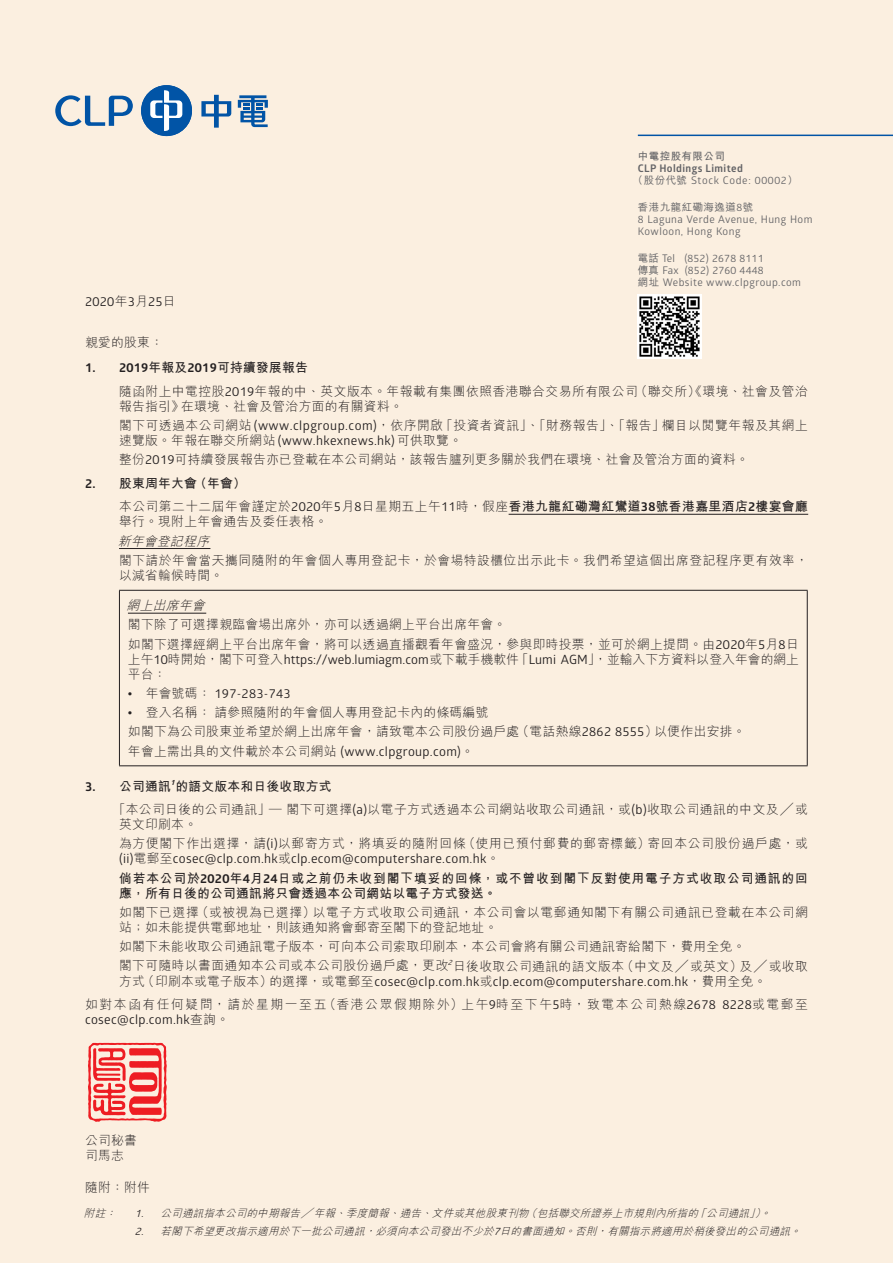
<style>
.page{position:relative;width:893px;height:1263px;background:#fbefe0}
.page>*{position:absolute;margin:0;border:0;box-sizing:border-box;transform-origin:0 0}
.t1{font:300 12.75px/15px "M Hei HK";letter-spacing:.035em;color:#231f20}
.t2{font:12.75px "Glober";letter-spacing:.025em;color:#231f20}
.t3{font:700 12.75px/15px "M Hei HK";letter-spacing:.07em;color:#231f20}
.t4{font:300 12.75px/15px "M Hei HK";letter-spacing:.005em;color:#231f20}
.t5{font:700 12.75px/23.5px "M Hei HK";letter-spacing:.02em;color:#231f20}
.t6{font:300 12.75px/19.2px "M Hei HK";letter-spacing:.055em;color:#231f20}
.t7{font:300 12.75px "M Hei HK";letter-spacing:.125em;color:#231f20}
.t8{font:700 12.75px "Glober";letter-spacing:.02em;color:#231f20}
.t9{font:italic 300 12.75px "M Hei HK";color:#231f20}
.t10{font:italic 300 10.5px "M Hei HK";color:#231f20}
.t11{font:10.5px/12px "Glober";letter-spacing:.025em;color:#636366}
.t12{font:10.5px/12px "Glober";letter-spacing:.045em;color:#636366}
.t13{font:700 10.5px/12px "Glober";letter-spacing:.035em;color:#636366}
.t14{font:500 10.5px "M Hei HK";letter-spacing:.045em;color:#636366}
.t15{font:700 10.5px "M Hei HK";letter-spacing:.04em;color:#636366}
.s1{font-family:"M Hei HK";font-weight:500}
.s2{font-weight:400}
.s3{font-family:"Glober";font-weight:400}
.s4{font-family:"M Hei HK";font-weight:300}
.s5{font-family:"M Hei HK"}
.s6{font-family:"Glober"}
.s7{font-weight:300}
.s8{font-family:"Times New Roman"}
.s9{font-family:"Times New Roman";font-weight:400}
.s10{font-family:"Glober";font-weight:700}
.s11{font-weight:700}
</style>
<div class="page">
<hr style="left:509px;top:514px;width:299px;height:1px;background:#231f20">
<hr style="left:119px;top:548px;width:91px;height:1px;background:#231f20">
<hr style="left:119px;top:590px;width:689px;height:1px;background:#231f20">
<hr style="left:119px;top:591px;width:1px;height:174px;background:#231f20">
<hr style="left:807px;top:591px;width:1px;height:174px;background:#231f20">
<hr style="left:119px;top:765px;width:689px;height:1px;background:#231f20">
<hr style="left:128px;top:613px;width:78px;height:1px;background:#231f20">
<img style="left:85px;top:1040px;width:85px;height:85px">
<hr style="left:638px;top:135px;width:255px;height:1px;background:#0154a6">
<svg style="left:238px;top:95px;width:30px;height:32px"></svg>
<div style="left:141px;top:85px;width:51px;height:51px;background:#0154a6;border-radius:50%"></div>
<svg style="left:150px;top:90px;width:32px;height:41px"></svg>
<svg style="left:201px;top:95px;width:30px;height:33px"></svg>
<svg style="left:55px;top:95px;width:78px;height:31px;background:#a6bacc"></svg>
<img style="left:638px;top:295px;width:64px;height:63px">
<p class="t15" style="left:638px;top:149px;width:89px">中電控股有限公司</p>
<p class="t13" style="left:633px;top:162px;width:167px;text-indent:5px">CLP Holdings Limited<br><span class="s1">（股份代號</span> <span class="s2">Stock Code: 00002</span><span class="s1">）</span></p>
<p class="t14" style="left:638px;top:200px;width:117px">香港九龍紅磡海逸道<span class="s3">8</span>號</p>
<p class="t12" style="left:638px;top:213px;width:176px">8 Laguna Verde Avenue, Hung Hom<br>Kowloon, Hong Kong</p>
<p class="t11" style="left:638px;top:251px;width:165px"><span class="s1">電話</span> Tel (852) 2678 8111<br><span class="s1">傳真</span> Fax (852) 2760 4448<br><span class="s1">網址</span> Website www.clpgroup.com</p>
<p class="t2" style="left:85px;top:293px;width:92px">2020<span class="s4">年</span>3<span class="s4">月</span>25<span class="s4">日</span></p>
<p class="t1" style="left:85px;top:334px;width:80px">親愛的股東：</p>
<p class="t8" style="left:85px;top:359px;width:224px">1. 2019<span class="s5">年報及</span>2019<span class="s5">可持續發展報告</span></p>
<p class="t1" style="left:119px;top:383px;width:690px">隨函附上中電控股<span class="s3">2019</span>年報的中、英文版本。年報載有集團依照香港聯合交易所有限公司（聯交所）《環境、社會及管治報告指引》在環境、社會及管治方面的有關資料。</p>
<p class="t1" style="left:119px;top:418px;width:690px">閣下可透過本公司網站 <span class="s3">(www.clpgroup.com)</span>，依序開啟「投資者資訊」、「財務報告」、「報告」欄目以閱覽年報及其網上速覽版。年報在聯交所網站 <span class="s3">(www.hkexnews.hk)</span> 可供取覽。</p>
<p class="t1" style="left:119px;top:452px;width:631px">整份<span class="s3">2019</span>可持續發展報告亦已登載在本公司網站，該報告臚列更多關於我們在環境、社會及管治方面的資料。</p>
<p class="t5" style="left:119px;top:470px;width:690px;text-indent:-34px"><span class="s6">2.</span> 股東周年大會（年會）<br><span class="s7">本公司第二十二屆年會謹定於</span><span class="s3">2020</span><span class="s7">年</span><span class="s3">5</span><span class="s7">月</span><span class="s3">8</span><span class="s7">日星期五上午</span><span class="s3">11</span><span class="s7">時，假座</span>香港九龍紅磡灣紅鸞道<span class="s6">38</span>號香港嘉里酒店<span class="s6">2</span>樓宴會廳</p>
<p class="t1" style="left:119px;top:514px;width:210px">舉行。現附上年會通告及委任表格。</p>
<p class="t9" style="left:118px;top:534px;width:96px">新年會登記程序</p>
<p class="t1" style="left:119px;top:552px;width:690px">閣下請於年會當天攜同隨附的年會個人專用登記卡，於會場特設櫃位出示此卡。我們希望這個出席登記程序更有效率，以減省輪候時間。</p>
<p class="t9" style="left:127px;top:599px;width:83px">網上出席年會</p>
<p class="t1" style="left:128px;top:615px;width:672px;line-height:19.2px">閣下除了可選擇親臨會場出席外，亦可以透過網上平台出席年會。<br>如閣下選擇經網上平台出席年會，將可以透過直播觀看年會盛況，參與即時投票，並可於網上提問。由<span class="s3">2020</span>年<span class="s3">5</span>月<span class="s3">8</span>日</p>
<p class="t4" style="left:128px;top:651px;width:672px">上午<span class="s3">10</span>時開始，閣下可登入 <span class="s3">https://web.lumiagm.com</span> 或下載手機軟件「<span class="s3">Lumi AGM</span>」，並輸入下方資料以登入年會的網上平台：</p>
<p class="t2" style="left:128px;top:684px;width:164px"><span class="s8">•</span> <span class="s4">年會號碼：</span> 197-283-743</p>
<p class="t1" style="left:128px;top:703px;width:619px;line-height:19.2px"><span class="s9">•</span> 登入名稱：請參照隨附的年會個人專用登記卡內的條碼編號<br>如閣下為公司股東並希望於網上出席年會，請致電本公司股份過戶處（電話熱線<span class="s3">2862 8555</span>）以便作出安排。</p>
<p class="t2" style="left:128px;top:742px;width:348px"><span class="s4">年會上需出具的文件載於本公司網站</span> (www.clpgroup.com)<span class="s4">。</span></p>
<p class="t1" style="left:113px;top:774px;width:697px;line-height:23.5px;text-indent:-28px"><span class="s10">3.</span> <span class="s11">公司通訊</span><sup>1</sup><span class="s11">的語文版本和日後收取方式<br></span>「本公司日後的公司通訊」－閣下可選擇<span class="s3">(a)</span>以電子方式透過本公司網站收取公司通訊，或<span class="s3">(b)</span>收取公司通訊的中文及╱或</p>
<p class="t6" style="left:119px;top:815px;width:690px">英文印刷本。<br>為方便閣下作出選擇，請<span class="s3">(i)</span>以郵寄方式，將填妥的隨附回條（使用已預付郵費的郵寄標籤）寄回本公司股份過戶處，或</p>
<p class="t2" style="left:119px;top:850px;width:382px">(ii)<span class="s4">電郵至</span> cosec@clp.com.hk <span class="s4">或</span> clp.ecom@computershare.com.hk <span class="s4">。</span></p>
<p class="t3" style="left:119px;top:869px;width:690px">倘若本公司於<span class="s6">2020</span>年<span class="s6">4</span>月<span class="s6">24</span>日或之前仍未收到閣下填妥的回條，或不曾收到閣下反對使用電子方式收取公司通訊的回應，所有日後的公司通訊將只會透過本公司網站以電子方式發送。</p>
<p class="t1" style="left:119px;top:905px;width:690px">如閣下已選擇（或被視為已選擇）以電子方式收取公司通訊，本公司會以電郵通知閣下有關公司通訊已登載在本公司網站；如未能提供電郵地址，則該通知將會郵寄至閣下的登記地址。</p>
<p class="t1" style="left:119px;top:937px;width:690px;line-height:19.2px">如閣下未能收取公司通訊電子版本，可向本公司索取印刷本，本公司會將有關公司通訊寄給閣下，費用全免。<br>閣下可隨時以書面通知本公司或本公司股份過戶處，更改<sup>2</sup>日後收取公司通訊的語文版本（中文及╱或英文）及╱或收取</p>
<p class="t2" style="left:119px;top:972px;width:649px"><span class="s4">方式（印刷本或電子版本）的選擇，或電郵至</span> cosec@clp.com.hk <span class="s4">或</span> clp.ecom@computershare.com.hk <span class="s4">，費用全免。</span></p>
<p class="t7" style="left:85px;top:998px;width:724px">如對本函有任何疑問，請於星期一至五（香港公眾假期除外）上午<span class="s3">9</span>時至下午<span class="s3">5</span>時，致電本公司熱線<span class="s3">2678 8228</span>或電郵至</p>
<p class="t2" style="left:85px;top:1010px;width:146px">cosec@clp.com.hk <span class="s4">查詢。</span></p>
<p class="t1" style="left:85px;top:1132px;width:53px">公司秘書司馬志</p>
<p class="t1" style="left:85px;top:1179px;width:66px">隨附：附件</p>
<p class="t10" style="left:84px;top:1208px;width:36px">附註：</p>
<p class="t10" style="left:135px;top:1208px;width:640px"><span class="s3">1.</span> 公司通訊指本公司的中期報告╱年報、季度簡報、通告、文件或其他股東刊物（包括聯交所證券上市規則內所指的「公司通訊」）。</p>
<p class="t10" style="left:135px;top:1226px;width:670px"><span class="s3">2.</span> 若閣下希望更改指示適用於下一批公司通訊，必須向本公司發出不少於<span class="s3">7</span>日的書面通知。否則，有關指示將適用於稍後發出的公司通訊。</p>
</div>
